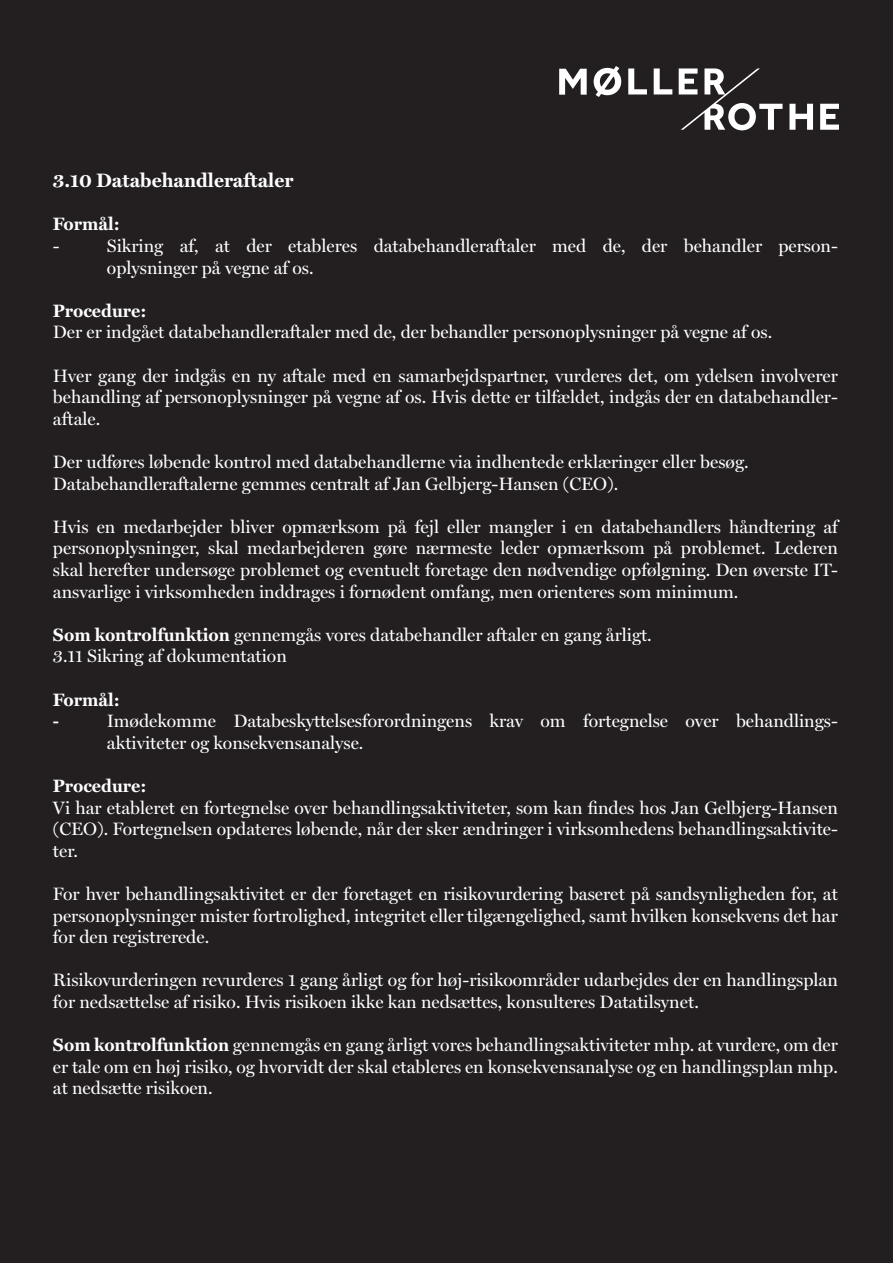
<style>
.page{position:relative;width:893px;height:1263px;background:#231f20}
.page>*{position:absolute;margin:0;border:0;box-sizing:border-box;transform-origin:0 0}
.t1{font:700 19.5px "Miller Text";color:#fff}
.t2{font:18px/21.6px "Miller Display";color:#fff;text-align:justify}
.t3{font:700 18px "Miller Text";color:#fff}
.s1{font-family:"Miller Text";font-weight:700}
</style>
<div class="page">
<svg style="left:820px;top:104px;width:19px;height:26px"></svg>
<svg style="left:789px;top:104px;width:24px;height:26px"></svg>
<svg style="left:559px;top:69px;width:28px;height:26px"></svg>
<svg style="left:654px;top:68px;width:18px;height:26px"></svg>
<svg style="left:679px;top:68px;width:103px;height:62px"></svg>
<svg style="left:628px;top:68px;width:19px;height:26px"></svg>
<svg style="left:594px;top:66px;width:27px;height:31px"></svg>
<p class="t1" style="left:53px;top:165px;width:242px">3.10 Databehandleraftaler</p>
<p class="t3" style="left:53px;top:210px;width:68px">Formål:</p>
<p class="t2" style="left:53px;top:235px;width:8px">-</p>
<p class="t2" style="left:107px;top:235px;width:732px">Sikring af, at der etableres databehandleraftaler med de, der behandler person&shy;oplysninger på vegne af os.</p>
<p class="t3" style="left:53px;top:296px;width:95px">Procedure:</p>
<p class="t2" style="left:53px;top:321px;width:721px">Der er indgået databehandleraftaler med de, der behandler personoplysninger på vegne af os.</p>
<p class="t2" style="left:53px;top:364px;width:786px">Hver gang der indgås en ny aftale med en samarbejdspartner, vurderes det, om ydelsen involverer behandling af personoplysninger på vegne af os. Hvis dette er tilfældet, indgås der en databehandler&shy;aftale.</p>
<p class="t2" style="left:53px;top:451px;width:697px">Der udføres løbende kontrol med databehandlerne via indhentede erklæringer eller besøg.</p>
<p class="t2" style="left:53px;top:472px;width:567px">Databehandleraftalerne gemmes centralt af Jan Gelbjerg-Hansen (CEO).</p>
<p class="t2" style="left:53px;top:516px;width:786px">Hvis en medarbejder bliver opmærksom på fejl eller mangler i en databehandlers håndtering af personoplysninger, skal medarbejderen gøre nærmeste leder opmærksom på problemet. Lederen skal herefter undersøge problemet og eventuelt foretage den nødvendige opfølgning. Den øverste IT&shy;ansvarlige i virksomheden inddrages i fornødent omfang, men orienteres som minimum.</p>
<p class="t2" style="left:53px;top:624px;width:600px"><span class="s1">Som kontrolfunktion</span> gennemgås vores databehandler aftaler en gang årligt.</p>
<p class="t2" style="left:53px;top:645px;width:235px">3.11 Sikring af dokumentation</p>
<p class="t3" style="left:53px;top:685px;width:68px">Formål:</p>
<p class="t3" style="left:53px;top:707px;width:8px">-</p>
<p class="t2" style="left:107px;top:710px;width:732px">Imødekomme Databeskyttelsesforordningens krav om fortegnelse over behandlings&shy;aktiviteter og konsekvensanalyse.</p>
<p class="t3" style="left:53px;top:771px;width:95px">Procedure:</p>
<p class="t2" style="left:53px;top:796px;width:786px">Vi har etableret en fortegnelse over behandlingsaktiviteter, som kan findes hos Jan Gelbjerg-Hansen (CEO). Fortegnelsen opdateres løbende, når der sker ændringer i virksomhedens behandlingsaktivite&shy;ter.</p>
<p class="t2" style="left:53px;top:883px;width:786px">For hver behandlingsaktivitet er der foretaget en risikovurdering baseret på sandsynligheden for, at personoplysninger mister fortrolighed, integritet eller tilgængelighed, samt hvilken konsekvens det har for den registrerede.</p>
<p class="t2" style="left:53px;top:969px;width:786px">Risikovurderingen revurderes 1 gang årligt og for høj-risikoområder udarbejdes der en handlingsplan for nedsættelse af risiko. Hvis risikoen ikke kan nedsættes, konsulteres Datatilsynet.</p>
<p class="t2" style="left:53px;top:1034px;width:786px"><span class="s1">Som kontrolfunktion</span> gennemgås en gang årligt vores behandlingsaktiviteter mhp. at vurdere, om der er tale om en høj risiko, og hvorvidt der skal etableres en konsekvensanalyse og en handlingsplan mhp. at nedsætte risikoen.</p>
</div>
